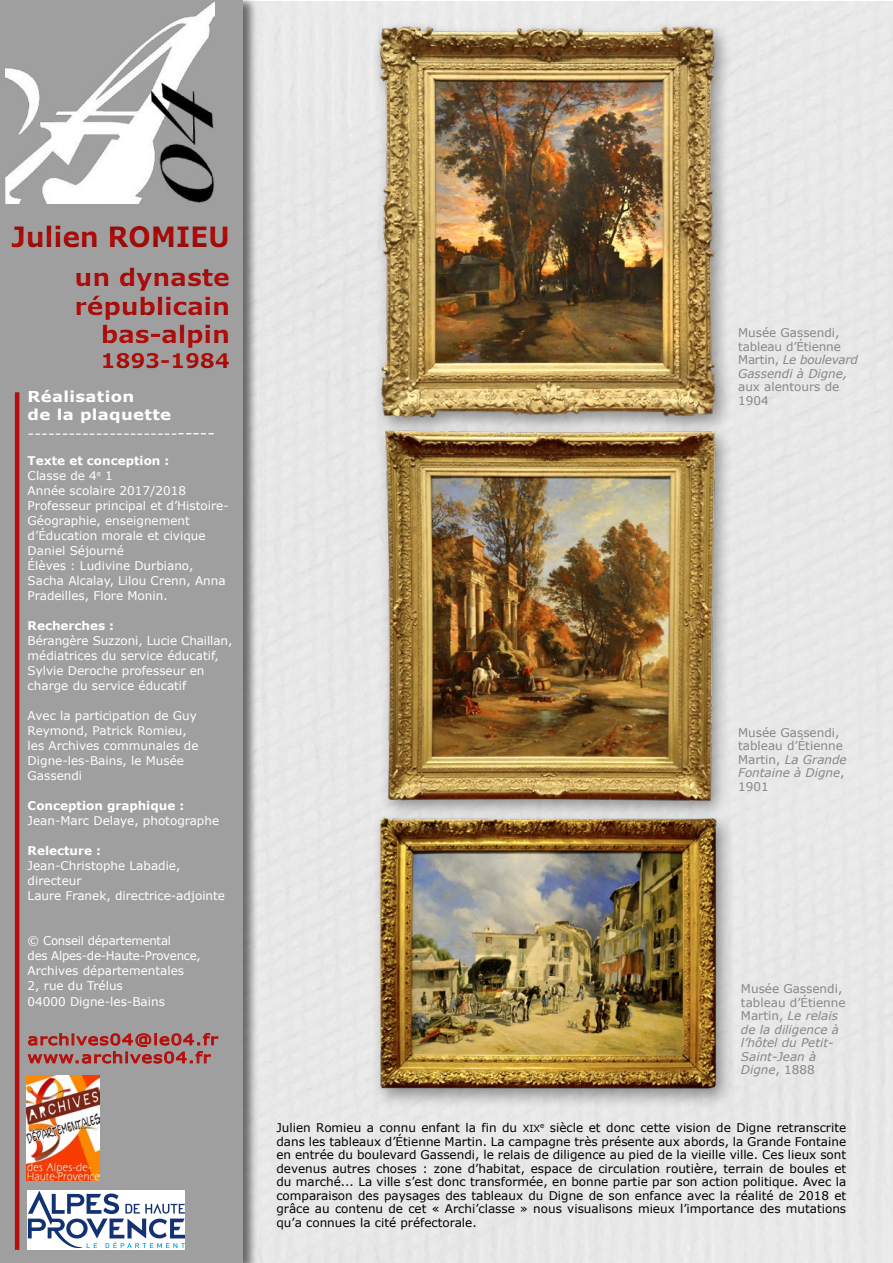
<style>
.page{position:relative;width:893px;height:1263px;background:#fff}
.page>*{position:absolute;margin:0;border:0;box-sizing:border-box;transform-origin:0 0}
.t1{font:700 28.05px "Verdana";letter-spacing:-.01em;color:#b50e0b;scale:.95 1}
.t2{font:700 24px/28.8px "Verdana";letter-spacing:-.01em;color:#b50e0b;text-align:right;scale:1.05 1}
.t3{font:700 20.25px "Verdana";letter-spacing:-.01em;color:#b50e0b;scale:1.05 1}
.t4{font:15px/18px "Verdana";letter-spacing:.05em;color:#b50e0b;scale:1.2 1}
.t5{font:15px "Verdana";color:#fff}
.t6{font:700 15px/18px "Verdana";letter-spacing:.02em;color:#fff;scale:1.1 1}
.t7{font:12px/13.5px "Verdana";color:#000;text-align:justify}
.t8{font:12px/15px "Verdana";color:#fff}
.t9{font:12px/13.5px "Verdana";color:#878787}
.t10{font:italic 12px/13.5px "Verdana";color:#878787}
.t11{font:12px/15px "Verdana";letter-spacing:-.02em;color:#fff}
.t12{font:700 12px "Verdana";color:#fff}
.s1{font-size:16.5px}
.s2{font-weight:700}
.s3{font-style:italic}
.s4{font-style:normal}
.s5{font-size:9.75px}
</style>
<div class="page">
<div style="left:371px;top:20px;width:363px;height:416px;background:#000;opacity:.4"></div>
<img style="left:377px;top:23px;width:340px;height:396px">
<div style="left:377px;top:424px;width:358px;height:396px;background:#000;opacity:.4"></div>
<img style="left:384px;top:428px;width:333px;height:373px">
<div style="left:372px;top:811px;width:363px;height:298px;background:#000;opacity:.4"></div>
<img style="left:377px;top:816px;width:340px;height:273px">
<div style="left:0;top:0;width:258px;height:1263px;background:#000;opacity:.55"></div>
<div style="left:0;top:0;width:242px;height:1263px;background:#9f9f9f"></div>
<img style="left:5px;top:1px;width:210px;height:203px">
<svg style="left:27px;top:1033px;width:192px;height:31px"></svg>
<hr style="left:15px;top:392px;width:4px;height:858px;background:#b50e0b">
<div style="left:28px;top:1191px;width:157px;height:59px;background:#fff"></div>
<svg style="left:28px;top:1191px;width:157px;height:57px"></svg>
<img style="left:27px;top:1075px;width:72px;height:105px">
<div style="left:0;top:215px;width:246px;height:174px;background:#9f9f9f"></div>
<h1 class="t1" style="left:11px;top:217px;width:232px">Julien ROMIEU</h1>
<h2 class="t2" style="left:75px;top:262px;width:149px">un dynaste républicain bas-alpin</h2>
<h3 class="t3" style="left:101px;top:346px;width:125px">1893-1984</h3>
<p class="t6" style="left:28px;top:387px;width:132px">Réalisation<br>de la plaquette</p>
<p class="t5" style="left:28px;top:424px;width:189px">----------------------<span class="s1">-----</span></p>
<p class="t8" style="left:28px;top:453px;width:203px"><span class="s2">Texte et conception :<br></span>Classe de 4<sup>e</sup> 1<br>Année scolaire 2017/2018<br>Professeur principal et d’Histoire-<br>Géographie, enseignement d’Éducation morale et civique<br>Daniel Séjourné<br>Élèves : Ludivine Durbiano,<br>Sacha Alcalay, Lilou Crenn, Anna<br>Pradeilles, Flore Monin.</p>
<p class="t12" style="left:28px;top:617px;width:88px">Recherches :</p>
<p class="t8" style="left:28px;top:633px;width:206px">Bérangère Suzzoni, Lucie Chaillan, médiatrices du service éducatif,<br>Sylvie Deroche professeur en charge du service éducatif</p>
<p class="t8" style="left:28px;top:708px;width:172px">Avec la participation de Guy<br>Reymond, Patrick Romieu, les Archives communales de<br>Digne-les-Bains, le Musée<br>Gassendi</p>
<p class="t12" style="left:28px;top:797px;width:158px">Conception graphique :</p>
<p class="t8" style="left:28px;top:813px;width:193px">Jean-Marc Delaye, photographe</p>
<p class="t12" style="left:28px;top:842px;width:75px">Relecture :</p>
<p class="t8" style="left:28px;top:858px;width:199px">Jean-Christophe Labadie, directeur<br>Laure Franek, directrice-adjointe</p>
<p class="t11" style="left:28px;top:933px;width:175px">© Conseil départemental<br>des Alpes-de-Haute-Provence,<br>Archives départementales<br>2, rue du Trélus</p>
<p class="t8" style="left:28px;top:994px;width:139px">04000 Digne-les-Bains</p>
<p class="t4" style="left:28px;top:1030px;width:160px">archives04@le04.fr www.archives04.fr</p>
<p class="t9" style="left:738px;top:326px;width:121px">Musée Gassendi, tableau d’Étienne<br>Martin, <span class="s3">Le boulevard<br>Gassendi à Digne,</span></p>
<p class="t9" style="left:738px;top:380px;width:103px">aux alentours de<br>1904</p>
<p class="t9" style="left:738px;top:725px;width:110px">Musée Gassendi, tableau d’Étienne<br>Martin, <span class="s3">La Grande<br>Fontaine à Digne</span>,<br>1901</p>
<p class="t10" style="left:741px;top:982px;width:106px"><span class="s4">Musée Gassendi, tableau d’Étienne<br>Martin,</span> Le relais de la diligence à l’hôtel du Petit-<br>Saint-Jean à<br>Digne<span class="s4">, 1888</span></p>
<p class="t7" style="left:276px;top:1121px;width:571px">Julien Romieu a connu enfant la fin du <span class="s5">XIX</span><sup>e</sup> siècle et donc cette vision de Digne retranscrite dans les tableaux d’Étienne Martin. La campagne très présente aux abords, la Grande Fontaine en entrée du boulevard Gassendi, le relais de diligence au pied de la vieille ville. Ces lieux sont devenus autres choses : zone d’habitat, espace de circulation routière, terrain de boules et du marché... La ville s’est donc transformée, en bonne partie par son action politique. Avec la comparaison des paysages des tableaux du Digne de son enfance avec la réalité de 2018 et grâce au contenu de cet « Archi’classe » nous visualisons mieux l’importance des mutations qu’a connues la cité préfectorale.</p>
</div>
